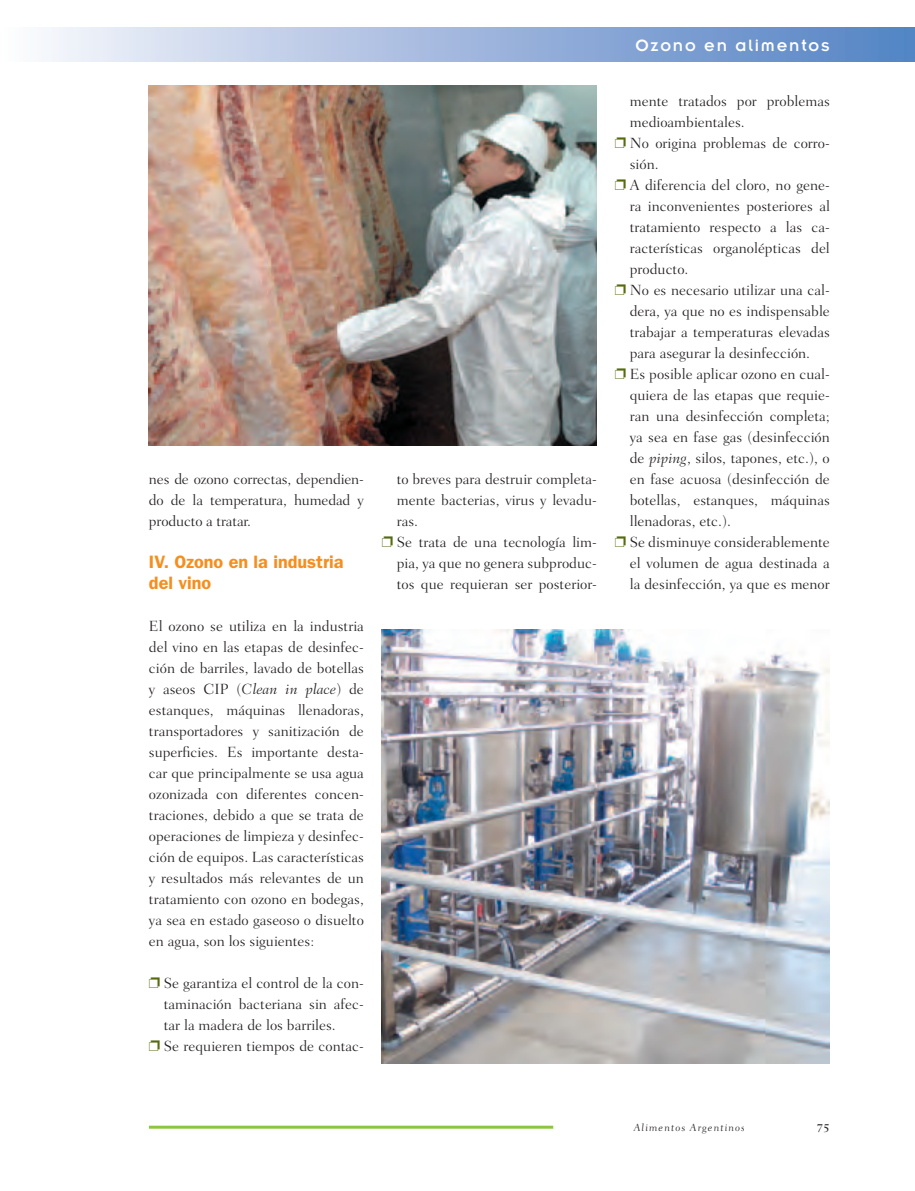
<style>
.page{position:relative;width:915px;height:1191px;background:#fff}
.page>*{position:absolute;margin:0;border:0;box-sizing:border-box;transform-origin:0 0}
.subtitulo{font:600 18px/21px "ITC Franklin Gothic Std";color:#f68e1e}
.t1{font:18px "Insignia LT Std";letter-spacing:.1em;color:#fff}
.volitas{font:300 15px/21px "Fairfield LT Std";color:#231f20;text-align:justify}
.t2{font:12px "Fairfield LT Std Caption Med";color:#231f20}
.t3{font:300 10.5px "Fairfield LT Std Caption";letter-spacing:.1em;color:#231f20}
.s1{font-style:italic}
.s2{color:#556b0e}
</style>
<div class="page">
<div style="left:0;top:27px;width:914px;height:34px;background:linear-gradient(to right,#f9f8fc,#507fc3)"></div>
<hr style="left:149px;top:1125px;width:404px;height:3px;background:#8bc63e">
<img style="left:148px;top:85px;width:448px;height:360px">
<img style="left:382px;top:629px;width:447px;height:434px">
<p class="volitas" style="left:149px;top:468px;width:216px">nes de ozono correctas, dependien&shy;do de la temperatura, humedad y producto a tratar.</p>
<p class="subtitulo" style="left:149px;top:551px;width:196px">IV. Ozono en la industria del vino</p>
<p class="volitas" style="left:149px;top:615px;width:216px">El ozono se utiliza en la industria del vino en las etapas de desinfec&shy;ción de barriles, lavado de botellas y aseos CIP (<span class="s1">Clean in place</span>) de estanques, máquinas llenadoras, transportadores y sanitización de superficies. Es importante desta&shy;car que principalmente se usa agua ozonizada con diferentes concen&shy;traciones, debido a que se trata de operaciones de limpieza y desinfec&shy;ción de equipos. Las características y resultados más relevantes de un tratamiento con ozono en bodegas, ya sea en estado gaseoso o disuelto en agua, son los siguientes:</p>
<p class="volitas" style="left:164px;top:972px;width:201px;text-indent:-15px"><span class="s2">❐</span> Se garantiza el control de la con&shy;taminación bacteriana sin afec&shy;tar la madera de los barriles.</p>
<p class="volitas" style="left:149px;top:1035px;width:216px"><span class="s2">❐</span> Se requieren tiempos de contac-</p>
<p class="volitas" style="left:396px;top:468px;width:201px">to breves para destruir completa&shy;mente bacterias, virus y levadu&shy;ras.</p>
<p class="volitas" style="left:396px;top:531px;width:201px;text-indent:-15px"><span class="s2">❐</span> Se trata de una tecnología lim&shy;pia, ya que no genera subproduc&shy;tos que requieran ser posterior-</p>
<p class="t1" style="left:635px;top:37px;width:195px">Ozono en alimentos</p>
<p class="volitas" style="left:629px;top:90px;width:201px">mente tratados por problemas medioambientales.</p>
<p class="volitas" style="left:629px;top:132px;width:201px;text-indent:-15px"><span class="s2">❐</span> No origina problemas de corro&shy;sión.</p>
<p class="volitas" style="left:629px;top:174px;width:201px;text-indent:-15px"><span class="s2">❐</span> A diferencia del cloro, no gene&shy;ra inconvenientes posteriores al tratamiento respecto a las ca&shy;racterísticas organolépticas del producto.</p>
<p class="volitas" style="left:629px;top:279px;width:201px;text-indent:-15px"><span class="s2">❐</span> No es necesario utilizar una cal&shy;dera, ya que no es indispensable trabajar a temperaturas elevadas para asegurar la desinfección.</p>
<p class="volitas" style="left:629px;top:363px;width:201px;text-indent:-15px"><span class="s2">❐</span> Es posible aplicar ozono en cual&shy;quiera de las etapas que requie&shy;ran una desinfección completa; ya sea en fase gas (desinfección de <span class="s1">piping</span>, silos, tapones, etc.), o en fase acuosa (desinfección de botellas, estanques, máquinas llenadoras, etc.).</p>
<p class="volitas" style="left:629px;top:531px;width:201px;text-indent:-15px"><span class="s2">❐</span> Se disminuye considerablemente el volumen de agua destinada a la desinfección, ya que es menor</p>
<p class="t3" style="left:633px;top:1121px;width:113px">Alimentos Argentinos</p>
<p class="t2" style="left:816px;top:1120px;width:15px">75</p>
</div>
